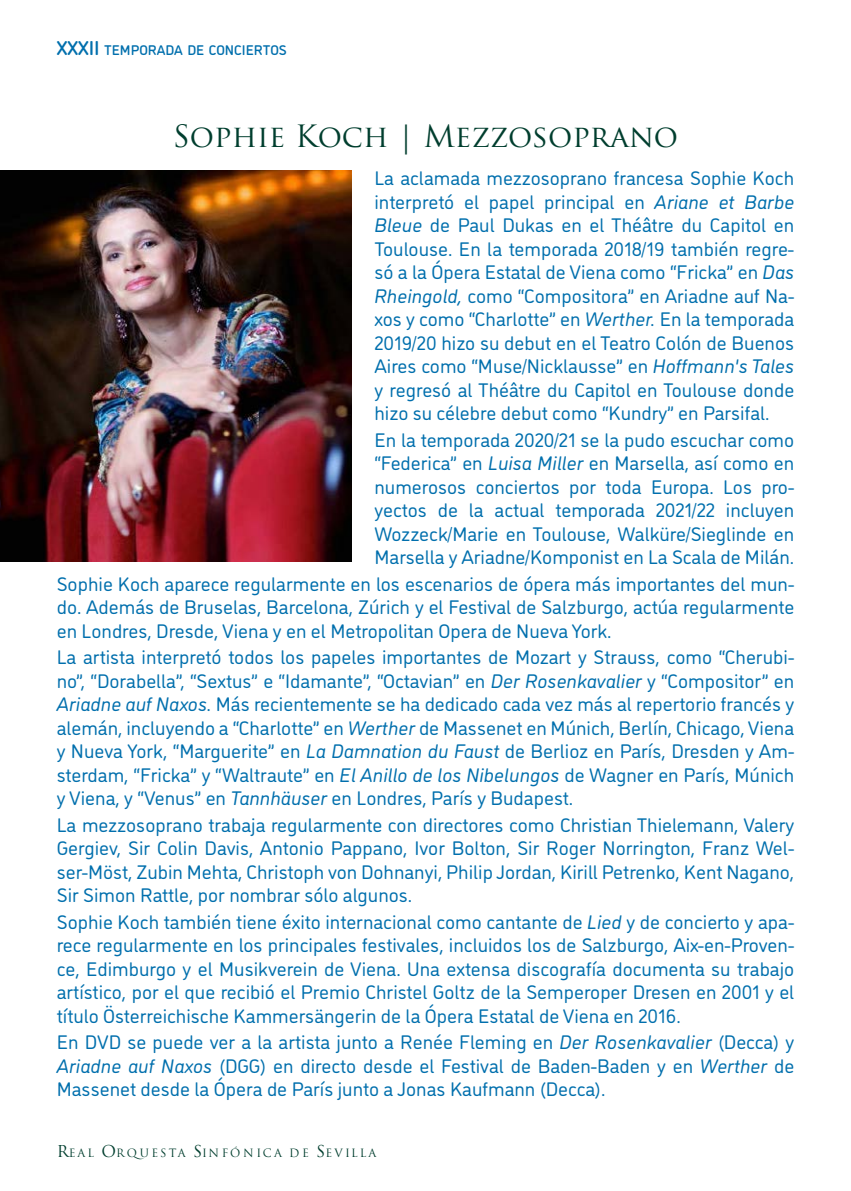
<style>
.page{position:relative;width:851px;height:1191px;background:#fff}
.page>*{position:absolute;margin:0;border:0;box-sizing:border-box;transform-origin:0 0}
.t1{font:30px "Trajan Pro";color:#003e2e}
.TRIPA_PROGRAMA{font:19.6px/23.6px "DI Nosaur";color:#006fad;text-align:justify}
.t2{font:500 14px "DI Nosaur";color:#006fad}
.t3{font:11.2px "Trajan Pro";letter-spacing:.185em;color:#003e2e}
.s1{font-size:20px}
.s2{font-style:italic}
.s3{font-size:16px}
</style>
<div class="page">
<img style="left:0;top:170px;width:351px;height:391px">
<p class="t2" style="left:57px;top:40px;width:231px"><span class="s1">XXXII</span> TEMPORADA DE CONCI ERTOS</p>
<p class="t1" style="left:173px;top:117px;width:507px">Sophie Koch | Mezzosoprano</p>
<p class="TRIPA_PROGRAMA" style="left:374px;top:165px;width:421px">La aclamada mezzosoprano francesa Sophie Koch interpretó el papel principal en <span class="s2">Ariane et Barbe Bleue</span> de Paul Dukas en el Théâtre du Capitol en Toulouse. En la temporada 2018/19 también regre&shy;só a la Ópera Estatal de Viena como “Fricka” en <span class="s2">Das Rheingold,</span> como “Compositora” en Ariadne auf Na&shy;xos y como “Charlotte” en <span class="s2">Werther.</span> En la temporada 2019/20 hizo su debut en el Teatro Colón de Buenos Aires como “Muse/Nicklausse” en <span class="s2">Hoffmann's Tales </span>y regresó al Théâtre du Capitol en Toulouse donde hizo su célebre debut como “Kundry” en Parsifal.</p>
<p class="TRIPA_PROGRAMA" style="left:374px;top:427px;width:421px">En la temporada 2020/21 se la pudo escuchar como “Federica” en <span class="s2">Luisa Miller</span> en Marsella, así como en numerosos conciertos por toda Europa. Los pro&shy;yectos de la actual temporada 2021/22 incluyen Wozzeck/Marie en Toulouse, Walküre/Sieglinde en Marsella y Ariadne/Komponist en La Scala de Milán.</p>
<p class="TRIPA_PROGRAMA" style="left:57px;top:571px;width:739px">Sophie Koch aparece regularmente en los escenarios de ópera más importantes del mun&shy;do. Además de Bruselas, Barcelona, Zúrich y el Festival de Salzburgo, actúa regularmente en Londres, Dresde, Viena y en el Metropolitan Opera de Nueva York.</p>
<p class="TRIPA_PROGRAMA" style="left:57px;top:644px;width:739px">La artista interpretó todos los papeles importantes de Mozart y Strauss, como “Cherubi&shy;no”, “Dorabella”, “Sextus” e “Idamante”, “Octavian” en <span class="s2">Der Rosenkavalier</span> y “Compositor” en <span class="s2">Ariadne auf Naxos.</span> Más recientemente se ha dedicado cada vez más al repertorio francés y alemán, incluyendo a “Charlotte” en <span class="s2">Werther</span> de Massenet en Múnich, Berlín, Chicago, Viena y Nueva York, “Marguerite” en <span class="s2">La Damnation du Faust</span> de Berlioz en París, Dresden y Am&shy;sterdam, “Fricka” y “Waltraute” en <span class="s2">El Anillo de los Nibelungos</span> de Wagner en París, Múnich y Viena, y “Venus” en <span class="s2">Tannhäuser</span> en Londres, París y Budapest.</p>
<p class="TRIPA_PROGRAMA" style="left:57px;top:812px;width:739px">La mezzosoprano trabaja regularmente con directores como Christian Thielemann, Valery Gergiev, Sir Colin Davis, Antonio Pappano, Ivor Bolton, Sir Roger Norrington, Franz Wel&shy;ser-Möst, Zubin Mehta, Christoph von Dohnanyi, Philip Jordan, Kirill Petrenko, Kent Nagano, Sir Simon Rattle, por nombrar sólo algunos.</p>
<p class="TRIPA_PROGRAMA" style="left:57px;top:908px;width:739px">Sophie Koch también tiene éxito internacional como cantante de <span class="s2">Lied</span> y de concierto y apa&shy;rece regularmente en los principales festivales, incluidos los de Salzburgo, Aix-en-Proven&shy;ce, Edimburgo y el Musikverein de Viena. Una extensa discografía documenta su trabajo artístico, por el que recibió el Premio Christel Goltz de la Semperoper Dresen en 2001 y el título Österreichische Kammersängerin de la Ópera Estatal de Viena en 2016.</p>
<p class="TRIPA_PROGRAMA" style="left:57px;top:1029px;width:739px">En DVD se puede ver a la artista junto a Renée Fleming en <span class="s2">Der Rosenkavalier</span> (Decca) y <span class="s2">Ariadne auf Naxos</span> (DGG) en directo desde el Festival de Baden-Baden y en <span class="s2">Werther</span> de Massenet desde la Ópera de París junto a Jonas Kaufmann (Decca).</p>
<p class="t3" style="left:57px;top:1145px;width:321px"><span class="s3">R</span>EAL <span class="s3">O</span>RQUESTA <span class="s3">S</span>INFÓNICA DE <span class="s3">S</span>EVILLA</p>
</div>
